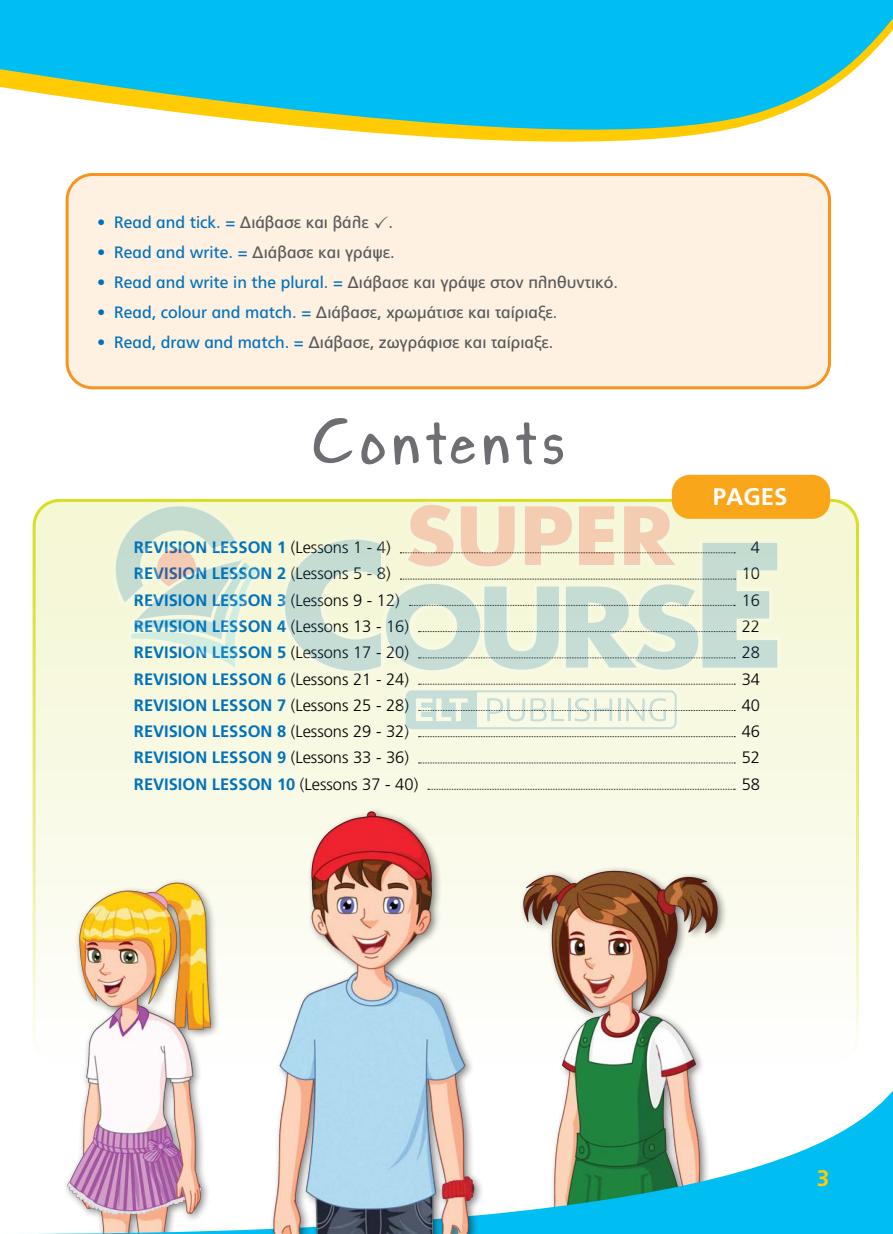
<style>
.page{position:relative;width:893px;height:1234px;background:#fff}
.page>*{position:absolute;margin:0;border:0;box-sizing:border-box;transform-origin:0 0}
.t1{font:68.4px "Gapstown AH";letter-spacing:.08em;color:#6d6e71}
.t2{font:700 24px "PF Catalog";color:#fff}
.t3{font:700 22.5px "PF Catalog";color:#ffcb05}
.t4{font:700 16.5px "PF Catalog";color:#0072bc}
.t5{font:16.5px "PF Catalog";color:#58595b}
.t6{font:300 16.5px "PF Catalog";color:#000}
.s1{color:#0072bc}
.s2{font-weight:300;color:#000}
</style>
<div class="page">
<svg style="left:0;top:0;width:893px;height:142px;fill:#00bdf2"></svg>
<div style="left:67px;top:174px;width:762px;height:214px;background:#fff1e2;border-radius:26px"></div>
<div style="left:66px;top:173px;width:765px;height:216px;border:3px solid #f7941e;border-radius:26px"></div>
<div style="left:34px;top:500px;width:823px;height:561px;background:linear-gradient(to bottom,#f4f6cf,#fefefd);border-radius:26px"></div>
<div style="left:672px;top:474px;width:158px;height:44px;background:#faa61a;border-radius:18px"></div>
<div style="left:63px;top:878px;width:157px;height:355px;background:#000;opacity:.5"></div>
<img style="left:66px;top:881px;width:145px;height:195px">
<div style="left:519px;top:865px;width:209px;height:368px;background:#000;opacity:.5"></div>
<img style="left:521px;top:869px;width:199px;height:207px">
<svg style="left:63px;top:1076px;width:830px;height:157px"></svg>
<div style="left:269px;top:806px;width:223px;height:427px;background:#000;opacity:.5"></div>
<img style="left:272px;top:809px;width:212px;height:424px">
<svg style="left:419px;top:762px;width:316px;height:1px"></svg>
<svg style="left:428px;top:788px;width:307px;height:1px"></svg>
<svg style="left:112px;top:500px;width:158px;height:183px"></svg>
<svg style="left:277px;top:500px;width:504px;height:237px"></svg>
<p class="t5" style="left:97px;top:212px;width:297px"><span class="s1">• Read and tick. =</span> Διάβασε και βάλε .</p>
<p class="t5" style="left:97px;top:242px;width:299px"><span class="s1">• Read and write. =</span> Διάβασε και γράψε.</p>
<p class="t5" style="left:97px;top:272px;width:522px"><span class="s1">• Read and write in the plural. =</span> Διάβασε και γράψε στον πληθυντικό.</p>
<p class="t5" style="left:97px;top:302px;width:462px"><span class="s1">• Read, colour and match. =</span> Διάβασε, χρωμάτισε και ταίριαξε.</p>
<p class="t5" style="left:97px;top:332px;width:458px"><span class="s1">• Read, draw and match. =</span> Διάβασε, ζωγράφισε και ταίριαξε.</p>
<h1 class="t1" style="left:313px;top:405px;width:254px">Contents</h1>
<h2 class="t2" style="left:713px;top:483px;width:76px">PAGES</h2>
<p class="t4" style="left:134px;top:537px;width:258px">REVISION LESSON 1 <span class="s2">(Lessons 1 - 4)</span></p>
<p class="t6" style="left:751px;top:538px;width:11px">4</p>
<p class="t4" style="left:134px;top:564px;width:258px">REVISION LESSON 2 <span class="s2">(Lessons 5 - 8)</span></p>
<p class="t6" style="left:742px;top:564px;width:20px">10</p>
<p class="t4" style="left:134px;top:590px;width:267px">REVISION LESSON 3 <span class="s2">(Lessons 9 - 12)</span></p>
<p class="t6" style="left:742px;top:590px;width:20px">16</p>
<p class="t4" style="left:134px;top:616px;width:277px">REVISION LESSON 4 <span class="s2">(Lessons 13 - 16)</span></p>
<p class="t6" style="left:742px;top:617px;width:20px">22</p>
<p class="t4" style="left:134px;top:642px;width:277px">REVISION LESSON 5 <span class="s2">(Lessons 17 - 20)</span></p>
<p class="t6" style="left:742px;top:643px;width:20px">28</p>
<p class="t4" style="left:134px;top:669px;width:277px">REVISION LESSON 6 <span class="s2">(Lessons 21 - 24)</span></p>
<p class="t6" style="left:742px;top:669px;width:20px">34</p>
<p class="t4" style="left:134px;top:695px;width:277px">REVISION LESSON 7 <span class="s2">(Lessons 25 - 28)</span></p>
<p class="t6" style="left:742px;top:695px;width:20px">40</p>
<p class="t4" style="left:134px;top:721px;width:277px">REVISION LESSON 8 <span class="s2">(Lessons 29 - 32)</span></p>
<p class="t6" style="left:742px;top:722px;width:20px">46</p>
<p class="t4" style="left:134px;top:747px;width:277px">REVISION LESSON 9 <span class="s2">(Lessons 33 - 36)</span></p>
<p class="t6" style="left:742px;top:748px;width:20px">52</p>
<p class="t4" style="left:134px;top:774px;width:286px">REVISION LESSON 10 <span class="s2">(Lessons 37 - 40)</span></p>
<p class="t6" style="left:742px;top:774px;width:20px">58</p>
<h3 class="t3" style="left:817px;top:1164px;width:14px">3</h3>
</div>
